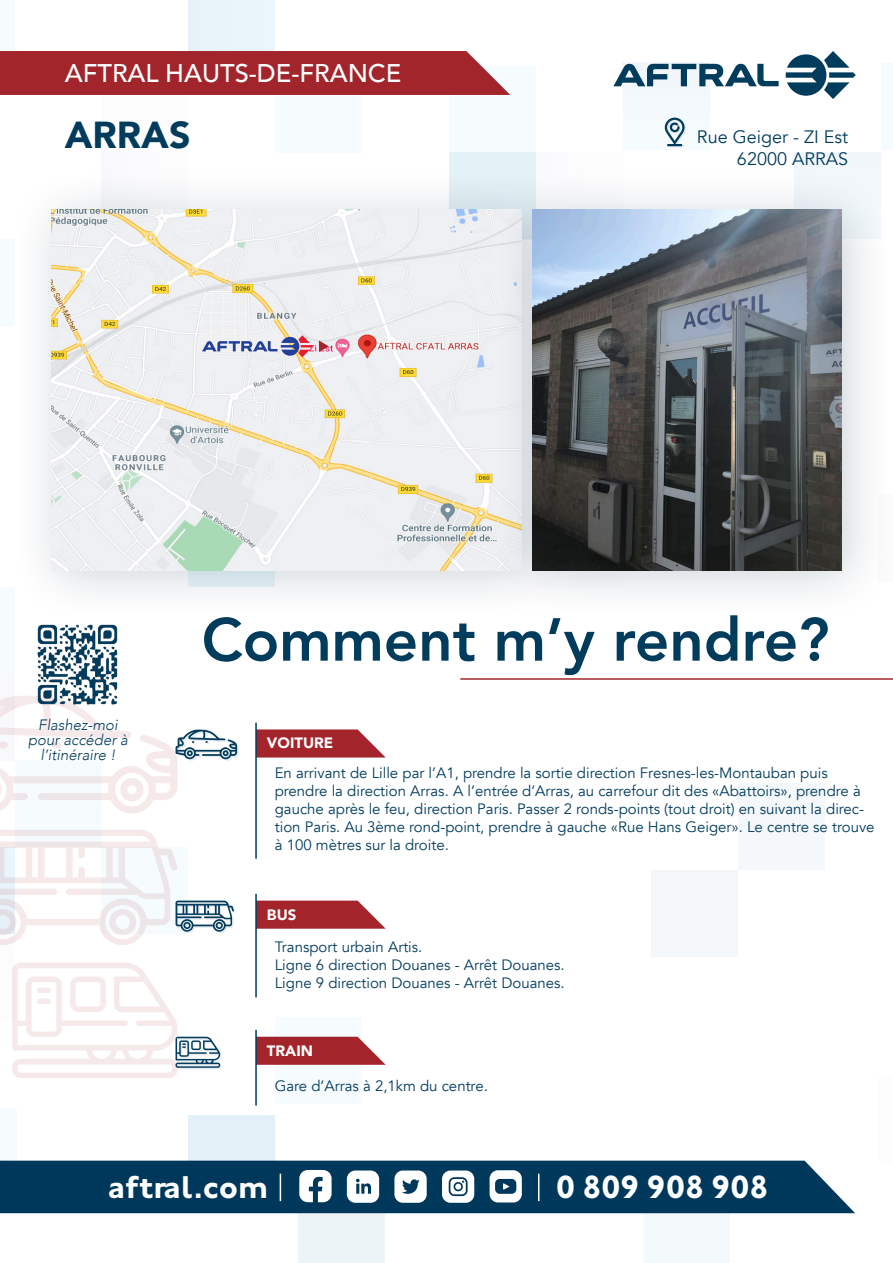
<style>
.page{position:relative;width:893px;height:1263px;background:#fff}
.page>*{position:absolute;margin:0;border:0;box-sizing:border-box;transform-origin:0 0}
.t1{font:800 60px "Avenir";color:#023c5d}
.t2{font:900 37.5px "Avenir";color:#023c5d}
.t3{font:700 33px "Johnston ITC Std";letter-spacing:-.02em;color:#fff}
.t4{font:700 32.55px "Johnston ITC Std";color:#fff}
.t5{font:500 25.5px "Avenir";color:#fff}
.t6{font:18px "Avenir";color:#023c5d}
.t7{font:15px/18px "Avenir";color:#023c5d}
.t8{font:italic 300 15px "Avenir";color:#023c5d}
.t9{font:900 15px "Avenir";color:#fff}
</style>
<div class="page">
<div style="left:0;top:674px;width:15px;height:86px;background:#f9f9fc"></div>
<div style="left:0;top:0;width:15px;height:66px;background:#f6fbfe"></div>
<div style="left:0;top:239px;width:15px;height:87px;background:#f6fbfd"></div>
<div style="left:102px;top:152px;width:86px;height:87px;background:#fbfbfd"></div>
<div style="left:0;top:587px;width:15px;height:87px;background:#f6fbfe"></div>
<div style="left:651px;top:870px;width:87px;height:87px;background:#f3f7fa"></div>
<div style="left:15px;top:760px;width:87px;height:87px;background:#f6fbfe"></div>
<div style="left:449px;top:66px;width:87px;height:86px;background:#f6fbfe"></div>
<div style="left:449px;top:152px;width:87px;height:87px;background:#e3f2f7"></div>
<div style="left:188px;top:1115px;width:87px;height:87px;background:#e3f0f8"></div>
<div style="left:275px;top:1016px;width:87px;height:87px;background:#f6fbfe"></div>
<div style="left:738px;top:783px;width:86px;height:87px;background:#f4f8fb"></div>
<div style="left:623px;top:63px;width:87px;height:87px;background:#f5f9fd"></div>
<div style="left:298px;top:1189px;width:86px;height:74px;background:#ecf4f7"></div>
<div style="left:881px;top:63px;width:12px;height:87px;background:#f6fbfe"></div>
<div style="left:794px;top:152px;width:87px;height:87px;background:#f1f6fa"></div>
<div style="left:275px;top:66px;width:87px;height:87px;background:#f6fbfe"></div>
<div style="left:643px;top:1197px;width:87px;height:66px;background:#f4f9fb"></div>
<div style="left:0;top:1108px;width:17px;height:87px;background:#f6fbfd"></div>
<div style="left:188px;top:0;width:87px;height:66px;background:#e9f4fa"></div>
<svg style="left:786px;top:51px;width:70px;height:48px"></svg>
<svg style="left:613px;top:64px;width:166px;height:22px"></svg>
<div style="left:0;top:51px;width:510px;height:44px;background:#a3252c"></div>
<div style="left:10px;top:167px;width:566px;height:456px;background:#092840;opacity:.2"></div>
<img style="left:51px;top:209px;width:441px;height:361px">
<div style="left:492px;top:167px;width:401px;height:456px;background:#092840;opacity:.2"></div>
<img style="left:533px;top:209px;width:309px;height:361px">
<svg style="left:202px;top:335px;width:111px;height:22px"></svg>
<svg style="left:319px;top:340px;width:10px;height:12px"></svg>
<svg style="left:0;top:830px;width:235px;height:115px"></svg>
<svg style="left:12px;top:963px;width:210px;height:115px"></svg>
<svg style="left:257px;top:729px;width:128px;height:28px;background:#ae3f44"></svg>
<svg style="left:257px;top:901px;width:129px;height:28px;background:#ad3f44"></svg>
<svg style="left:257px;top:1037px;width:129px;height:28px;background:#ad3e43"></svg>
<hr style="left:255px;top:723px;width:2px;height:136px;background:#023c5d">
<hr style="left:255px;top:894px;width:2px;height:103px;background:#023c5d">
<hr style="left:255px;top:1030px;width:2px;height:75px;background:#023c5d">
<hr style="left:460px;top:678px;width:433px;height:2px;background:#a3252c">
<svg style="left:0;top:696px;width:239px;height:118px"></svg>
<div style="left:0;top:1160px;width:855px;height:53px;background:#00385c"></div>
<svg style="left:280px;top:1174px;width:1px;height:27px"></svg>
<svg style="left:538px;top:1174px;width:1px;height:27px"></svg>
<div style="left:394px;top:1170px;width:33px;height:33px;background:#fff;border-radius:8px"></div>
<svg style="left:402px;top:1179px;width:18px;height:15px"></svg>
<div style="left:442px;top:1170px;width:32px;height:33px;background:#fff;border-radius:8px"></div>
<svg style="left:449px;top:1177px;width:19px;height:19px"></svg>
<svg style="left:299px;top:1170px;width:33px;height:32px"></svg>
<div style="left:347px;top:1170px;width:32px;height:33px;background:#fff;border-radius:8px"></div>
<svg style="left:356px;top:1179px;width:15px;height:15px"></svg>
<div style="left:490px;top:1170px;width:32px;height:32px;background:#fff;border-radius:8px"></div>
<svg style="left:495px;top:1179px;width:21px;height:15px"></svg>
<svg style="left:665px;top:118px;width:21px;height:29px"></svg>
<img style="left:28px;top:614px;width:99px;height:101px">
<p class="t5" style="left:65px;top:51px;width:338px">AFTRAL HAUTS-DE-FRANCE</p>
<p class="t2" style="left:65px;top:103px;width:127px">ARRAS</p>
<p class="t6" style="left:697px;top:126px;width:153px">Rue Geiger - ZI Est</p>
<p class="t6" style="left:737px;top:148px;width:113px">62000 ARRAS</p>
<p class="t8" style="left:38px;top:716px;width:81px">Flashez-moi</p>
<p class="t8" style="left:28px;top:731px;width:102px">pour accéder à</p>
<p class="t8" style="left:40px;top:746px;width:77px">l’itinéraire !</p>
<p class="t1" style="left:202px;top:585px;width:629px">Comment m’y rendre?</p>
<p class="t9" style="left:267px;top:730px;width:68px">VOITURE</p>
<p class="t7" style="left:275px;top:764px;width:601px">En arrivant de Lille par l’A1, prendre la sortie direction Fresnes-les-Montauban puis prendre la direction Arras. A l’entrée d’Arras, au carrefour dit des «Abattoirs», prendre à gauche après le feu, direction Paris. Passer 2 ronds-points (tout droit) en suivant la direc&shy;tion Paris. Au 3ème rond-point, prendre à gauche «Rue Hans Geiger». Le centre se trouve à 100 mètres sur la droite.</p>
<p class="t9" style="left:267px;top:901px;width:31px">BUS</p>
<p class="t7" style="left:275px;top:938px;width:149px">Transport urbain Artis.</p>
<p class="t7" style="left:275px;top:956px;width:292px">Ligne 6 direction Douanes - Arrêt Douanes.</p>
<p class="t7" style="left:275px;top:974px;width:292px">Ligne 9 direction Douanes - Arrêt Douanes.</p>
<p class="t9" style="left:267px;top:1037px;width:48px">TRAIN</p>
<p class="t7" style="left:275px;top:1077px;width:215px">Gare d’Arras à 2,1km du centre.</p>
<h3 class="t4" style="left:108px;top:1167px;width:161px">aftral.com</h3>
<p class="t3" style="left:556px;top:1167px;width:215px">0 809 908 908</p>
</div>
